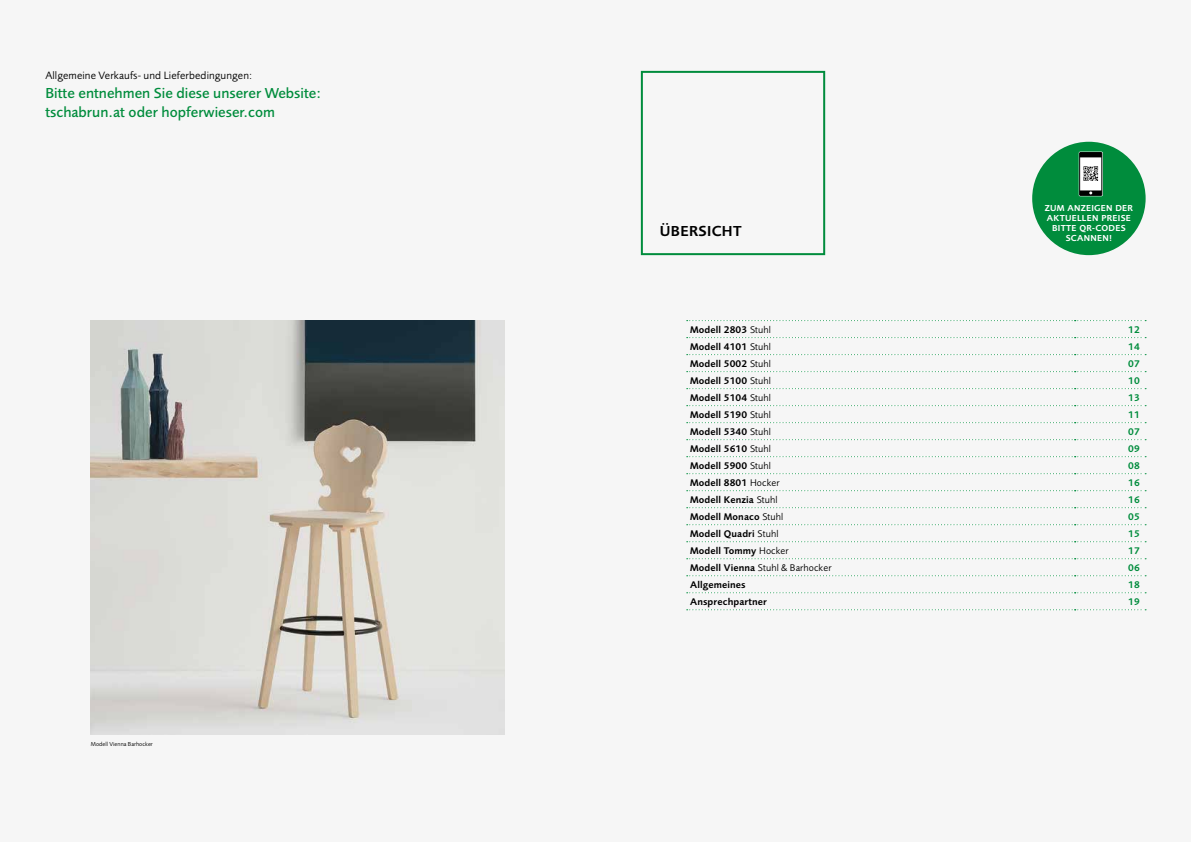
<style>
.page{position:relative;width:1191px;height:842px;background:#f6f6f6}
.page>*{position:absolute;margin:0;border:0;box-sizing:border-box;transform-origin:0 0}
.t1{font:500 15px/19px "Foundry Sans";color:#008c3c}
.t2{font:600 15px "Foundry Sans";letter-spacing:.02em;color:#000}
.t3{font:11px "Foundry Sans";letter-spacing:.01em;color:#000}
.t4{font:600 10px "Foundry Sans";letter-spacing:.01em;color:#000}
.t5{font:600 10px "Foundry Sans";letter-spacing:.01em;color:#008c3c}
.t6{font:10px "Foundry Sans";letter-spacing:.01em;color:#000}
.t7{font:600 9px/10px "Foundry Sans";letter-spacing:.03em;color:#fff;text-align:center}
.t8{font:6px "Foundry Sans";letter-spacing:.01em;color:#000}
.s1{font-weight:400}
.s2{font-weight:600}
</style>
<div class="page">
<div style="left:641px;top:71px;width:184px;height:184px;border:2px solid #008c3c"></div>
<svg style="left:686px;top:320px;width:460px;height:1px"></svg>
<svg style="left:686px;top:337px;width:460px;height:1px"></svg>
<svg style="left:686px;top:354px;width:460px;height:1px"></svg>
<svg style="left:686px;top:371px;width:460px;height:1px"></svg>
<svg style="left:686px;top:388px;width:460px;height:1px"></svg>
<svg style="left:686px;top:405px;width:460px;height:1px"></svg>
<svg style="left:686px;top:422px;width:460px;height:1px"></svg>
<svg style="left:686px;top:439px;width:460px;height:1px"></svg>
<svg style="left:686px;top:456px;width:460px;height:1px"></svg>
<svg style="left:686px;top:473px;width:460px;height:1px"></svg>
<svg style="left:686px;top:490px;width:460px;height:1px"></svg>
<svg style="left:686px;top:507px;width:460px;height:1px"></svg>
<svg style="left:686px;top:524px;width:460px;height:1px"></svg>
<svg style="left:686px;top:541px;width:460px;height:1px"></svg>
<svg style="left:686px;top:558px;width:460px;height:1px"></svg>
<svg style="left:686px;top:575px;width:460px;height:1px"></svg>
<svg style="left:686px;top:592px;width:460px;height:1px"></svg>
<svg style="left:686px;top:609px;width:460px;height:1px"></svg>
<img style="left:91px;top:320px;width:414px;height:414px">
<div style="left:1032px;top:142px;width:113px;height:113px;background:#008c3c;border-radius:50%"></div>
<div style="left:1078px;top:152px;width:24px;height:44px;background:#fff"></div>
<div style="left:1079px;top:152px;width:23px;height:44px;border:1px solid #000"></div>
<svg style="left:1079px;top:153px;width:22px;height:4px"></svg>
<svg style="left:1083px;top:166px;width:15px;height:15px"></svg>
<svg style="left:1079px;top:190px;width:22px;height:5px"></svg>
<p class="t3" style="left:45px;top:69px;width:208px">Allgemeine Verkaufs- und Lieferbedingungen:</p>
<h1 class="t1" style="left:45px;top:83px;width:277px">Bitte entnehmen Sie diese unserer Website: tschabrun.at oder hopferwieser.com</h1>
<p class="t8" style="left:91px;top:740px;width:64px">Modell Vienna Barhocker</p>
<h1 class="t2" style="left:660px;top:223px;width:83px">ÜBERSICHT</h1>
<p class="t7" style="left:1044px;top:203px;width:90px">ZUM ANZEIGEN DER<br>AKTUELLEN PREISE<br>BITTE QR-CODES<br>SCANNEN!</p>
<p class="t4" style="left:690px;top:324px;width:82px">Modell 2803 <span class="s1">Stuhl</span></p>
<p class="t5" style="left:1128px;top:324px;width:13px">12</p>
<p class="t4" style="left:690px;top:341px;width:82px">Modell 4101 <span class="s1">Stuhl</span></p>
<p class="t5" style="left:1128px;top:341px;width:13px">14</p>
<p class="t4" style="left:690px;top:358px;width:82px">Modell 5002 <span class="s1">Stuhl</span></p>
<p class="t5" style="left:1128px;top:358px;width:13px">07</p>
<p class="t4" style="left:690px;top:375px;width:82px">Modell 5100 <span class="s1">Stuhl</span></p>
<p class="t5" style="left:1128px;top:375px;width:13px">10</p>
<p class="t4" style="left:690px;top:392px;width:82px">Modell 5104 <span class="s1">Stuhl</span></p>
<p class="t5" style="left:1128px;top:392px;width:13px">13</p>
<p class="t4" style="left:690px;top:409px;width:82px">Modell 5190 <span class="s1">Stuhl</span></p>
<p class="t5" style="left:1128px;top:409px;width:13px">11</p>
<p class="t4" style="left:690px;top:426px;width:82px">Modell 5340 <span class="s1">Stuhl</span></p>
<p class="t5" style="left:1128px;top:426px;width:13px">07</p>
<p class="t4" style="left:690px;top:443px;width:82px">Modell 5610 <span class="s1">Stuhl</span></p>
<p class="t5" style="left:1128px;top:443px;width:13px">09</p>
<p class="t4" style="left:690px;top:460px;width:82px">Modell 5900 <span class="s1">Stuhl</span></p>
<p class="t5" style="left:1128px;top:460px;width:13px">08</p>
<p class="t4" style="left:690px;top:477px;width:91px">Modell 8801 <span class="s1">Hocker</span></p>
<p class="t5" style="left:1128px;top:477px;width:13px">16</p>
<p class="t4" style="left:690px;top:494px;width:89px">Modell Kenzia <span class="s1">Stuhl</span></p>
<p class="t5" style="left:1128px;top:494px;width:13px">16</p>
<p class="t4" style="left:690px;top:511px;width:95px">Modell Monaco <span class="s1">Stuhl</span></p>
<p class="t5" style="left:1128px;top:511px;width:13px">05</p>
<p class="t4" style="left:690px;top:528px;width:90px">Modell Quadri <span class="s1">Stuhl</span></p>
<p class="t5" style="left:1128px;top:528px;width:13px">15</p>
<p class="t4" style="left:690px;top:545px;width:100px">Modell Tommy <span class="s1">Hocker</span></p>
<p class="t5" style="left:1128px;top:545px;width:13px">17</p>
<p class="t6" style="left:690px;top:562px;width:143px"><span class="s2">Modell Vienna</span> Stuhl &amp; Barhocker</p>
<p class="t5" style="left:1128px;top:562px;width:13px">06</p>
<p class="t4" style="left:690px;top:579px;width:57px">Allgemeines</p>
<p class="t5" style="left:1128px;top:579px;width:13px">18</p>
<p class="t4" style="left:690px;top:596px;width:78px">Ansprechpartner</p>
<p class="t5" style="left:1128px;top:596px;width:13px">19</p>
</div>
